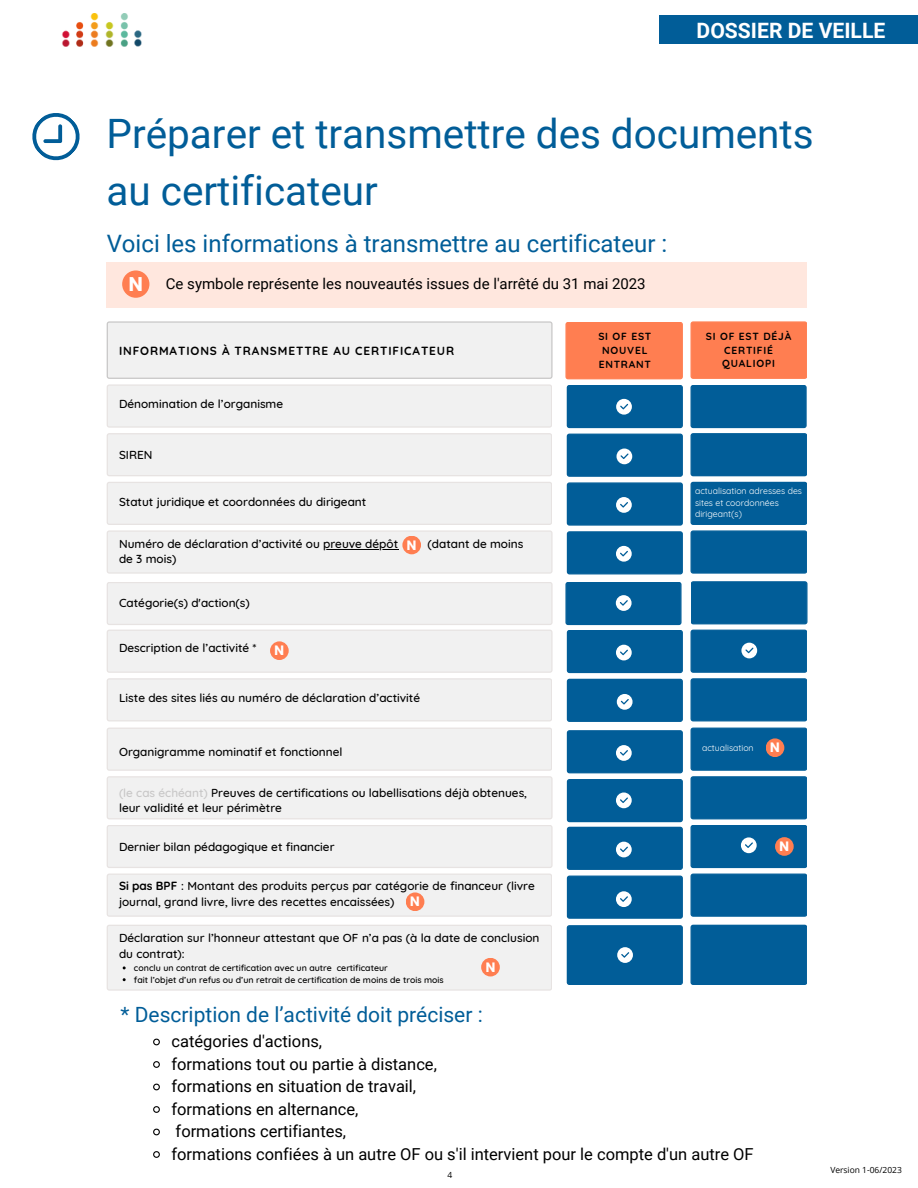
<style>
.page{position:relative;width:918px;height:1188px;background:#fff}
.page>*{position:absolute;margin:0;border:0;box-sizing:border-box;transform-origin:0 0}
.t1{font:40.5px/56.2px "Roboto";color:#015d98}
.t2{font:24px "Roboto";color:#015d98}
.t3{font:700 21.15px "Roboto";color:#fff}
.t4{font:21px "Roboto";color:#015d98}
.t5{font:700 16.95px "League Spartan";color:#fff}
.t6{font:16.5px "Roboto";color:#000}
.t7{font:15px "Roboto";color:#000}
.t8{font:500 11.85px/15.8px "Quicksand";color:#000}
.t9{font:700 11.85px "Quicksand";letter-spacing:.075em;color:#000}
.t10{font:700 11.55px "League Spartan";color:#fff}
.t11{font:700 10.35px/13.8px "Quicksand";letter-spacing:.075em;color:#000;text-align:center}
.t12{font:500 8.85px "Quicksand";color:#000}
.t13{font:8.85px/11.7px "Quicksand";color:#fff}
.t14{font:8.4px "Open Sans";color:#000}
.s1{color:#c8c7c7}
.s2{font-weight:700}
</style>
<div class="page">
<img style="left:62px;top:13px;width:80px;height:34px">
<div style="left:659px;top:16px;width:259px;height:28px;background:#015d98"></div>
<svg style="left:107px;top:321px;width:446px;height:155px"></svg>
<div style="left:565px;top:322px;width:118px;height:57px;background:#ff7e51"></div>
<div style="left:691px;top:321px;width:116px;height:58px;background:#ff7e51"></div>
<svg style="left:107px;top:482px;width:446px;height:92px"></svg>
<div style="left:567px;top:385px;width:116px;height:43px;background:#015d98"></div>
<svg style="left:691px;top:482px;width:116px;height:92px;background:#11679e"></svg>
<svg style="left:32px;top:113px;width:48px;height:48px"></svg>
<hr style="left:323px;top:549px;width:75px;height:1px;background:#000">
<div style="left:107px;top:874px;width:445px;height:43px;background:#f1f1f1"></div>
<svg style="left:107px;top:728px;width:446px;height:91px"></svg>
<div style="left:107px;top:825px;width:446px;height:43px;background:#f1f1f1"></div>
<svg style="left:691px;top:728px;width:116px;height:91px;background:#11679e"></svg>
<div style="left:691px;top:874px;width:116px;height:43px;background:#015d98"></div>
<div style="left:691px;top:925px;width:116px;height:60px;background:#015d98"></div>
<div style="left:107px;top:925px;width:445px;height:66px;background:#f1f1f1"></div>
<svg style="left:567px;top:434px;width:116px;height:140px;background:#1d6fa3"></svg>
<svg style="left:567px;top:679px;width:116px;height:43px;background:#0a639b"></svg>
<svg style="left:567px;top:730px;width:116px;height:43px;background:#0b639c"></svg>
<svg style="left:567px;top:779px;width:116px;height:91px;background:#166aa0"></svg>
<svg style="left:567px;top:876px;width:116px;height:43px;background:#0c649c"></svg>
<div style="left:567px;top:925px;width:116px;height:60px;background:#015d98"></div>
<svg style="left:691px;top:630px;width:116px;height:91px;background:#1469a0"></svg>
<div style="left:691px;top:825px;width:116px;height:43px;background:#015d98"></div>
<div style="left:775px;top:837px;width:19px;height:19px;background:#ff7e51;border-radius:50%"></div>
<div style="left:406px;top:892px;width:18px;height:19px;background:#ff7e51;border-radius:50%"></div>
<div style="left:402px;top:536px;width:19px;height:18px;background:#ff7e51;border-radius:50%"></div>
<div style="left:766px;top:738px;width:18px;height:19px;background:#ff7e51;border-radius:50%"></div>
<div style="left:481px;top:958px;width:19px;height:18px;background:#ff7e51;border-radius:50%"></div>
<svg style="left:691px;top:385px;width:116px;height:91px;background:#0f669d"></svg>
<div style="left:107px;top:263px;width:700px;height:45px;background:#ffe7de"></div>
<div style="left:122px;top:270px;width:27px;height:28px;background:#ff7e51;border-radius:50%"></div>
<svg style="left:153px;top:1038px;width:7px;height:8px"></svg>
<svg style="left:153px;top:1061px;width:7px;height:7px"></svg>
<svg style="left:153px;top:1083px;width:7px;height:8px"></svg>
<svg style="left:153px;top:1106px;width:7px;height:7px"></svg>
<svg style="left:153px;top:1128px;width:7px;height:8px"></svg>
<svg style="left:153px;top:1151px;width:7px;height:7px"></svg>
<svg style="left:107px;top:582px;width:446px;height:139px"></svg>
<div style="left:691px;top:581px;width:117px;height:43px;background:#015d98"></div>
<svg style="left:565px;top:582px;width:118px;height:91px;background:#1b6da2"></svg>
<p class="t3" style="left:697px;top:18px;width:190px">DOSSIER DE VEILLE</p>
<p class="t1" style="left:107px;top:106px;width:709px">Préparer et transmettre des documents au certificateur</p>
<p class="t2" style="left:107px;top:229px;width:562px">Voici les informations à transmettre au certificateur :</p>
<p class="t5" style="left:129px;top:276px;width:15px">N</p>
<p class="t7" style="left:166px;top:275px;width:481px">Ce symbole représente les nouveautés issues de l'arrêté du 31 mai 2023</p>
<p class="t9" style="left:119px;top:343px;width:337px">INFORMATIONS À TRANSMETTRE AU CERTIFICATEUR</p>
<p class="t11" style="left:598px;top:330px;width:55px">SI OF EST<br>NOUVEL<br>ENTRANT</p>
<p class="t11" style="left:706px;top:329px;width:87px">SI OF EST DÉJÀ<br>CERTIFIÉ<br>QUALIOPI</p>
<p class="t8" style="left:119px;top:396px;width:166px">Dénomination de l’organisme</p>
<p class="t8" style="left:119px;top:447px;width:35px">SIREN</p>
<p class="t8" style="left:119px;top:494px;width:249px">Statut juridique et coordonnées du dirigeant</p>
<p class="t8" style="left:119px;top:535px;width:281px">Numéro de déclaration d’activité ou preuve dépôt</p>
<p class="t8" style="left:428px;top:535px;width:97px">(datant de moins</p>
<p class="t8" style="left:119px;top:551px;width:59px">de 3 mois)</p>
<p class="t10" style="left:407px;top:539px;width:11px">N</p>
<p class="t8" style="left:119px;top:595px;width:132px">Catégorie(s) d'action(s)</p>
<p class="t8" style="left:119px;top:640px;width:139px">Description de l’activité *</p>
<p class="t10" style="left:275px;top:645px;width:11px">N</p>
<p class="t8" style="left:119px;top:690px;width:303px">Liste des sites liés au numéro de déclaration d’activité</p>
<p class="t8" style="left:119px;top:743px;width:225px">Organigramme nominatif et fonctionnel</p>
<p class="t8" style="left:119px;top:784px;width:410px"><span class="s1">(le cas échéant)</span> Preuves de certifications ou labellisations déjà obtenues, leur validité et leur périmètre</p>
<p class="t8" style="left:119px;top:838px;width:217px">Dernier bilan pédagogique et financier</p>
<p class="t8" style="left:119px;top:878px;width:417px"><span class="s2">Si pas BPF</span> : Montant des produits perçus par catégorie de financeur (livre journal, grand livre, livre des recettes encaissées)</p>
<p class="t10" style="left:410px;top:896px;width:11px">N</p>
<p class="t8" style="left:119px;top:929px;width:422px;line-height:16.2px">Déclaration sur l’honneur attestant que OF n’a pas (à la date de conclusion du contrat):</p>
<p class="t12" style="left:134px;top:962px;width:255px">conclu un contrat de certification avec un autre certificateur</p>
<p class="t12" style="left:134px;top:974px;width:311px">fait l’objet d’un refus ou d’un retrait de certification de moins de trois mois</p>
<p class="t10" style="left:486px;top:961px;width:11px">N</p>
<p class="t4" style="left:121px;top:1003px;width:364px">* Description de l’activité doit préciser :</p>
<p class="t13" style="left:695px;top:485px;width:109px">actualisation adresses des sites et coordonnées dirigeant(s)</p>
<p class="t13" style="left:702px;top:742px;width:53px">actualisation</p>
<p class="t10" style="left:770px;top:742px;width:11px">N</p>
<p class="t10" style="left:780px;top:841px;width:11px">N</p>
<p class="t6" style="left:172px;top:1032px;width:152px">catégories d'actions,</p>
<p class="t6" style="left:172px;top:1054px;width:267px">formations tout ou partie à distance,</p>
<p class="t6" style="left:172px;top:1077px;width:246px">formations en situation de travail,</p>
<p class="t6" style="left:172px;top:1099px;width:188px">formations en alternance,</p>
<p class="t6" style="left:176px;top:1122px;width:172px">formations certifiantes,</p>
<p class="t6" style="left:172px;top:1144px;width:584px">formations confiées à un autre OF ou s'il intervient pour le compte d'un autre OF</p>
<p class="t14" style="left:448px;top:1169px;width:6px">4</p>
<p class="t14" style="left:830px;top:1164px;width:73px">Version 1-06/2023</p>
</div>
